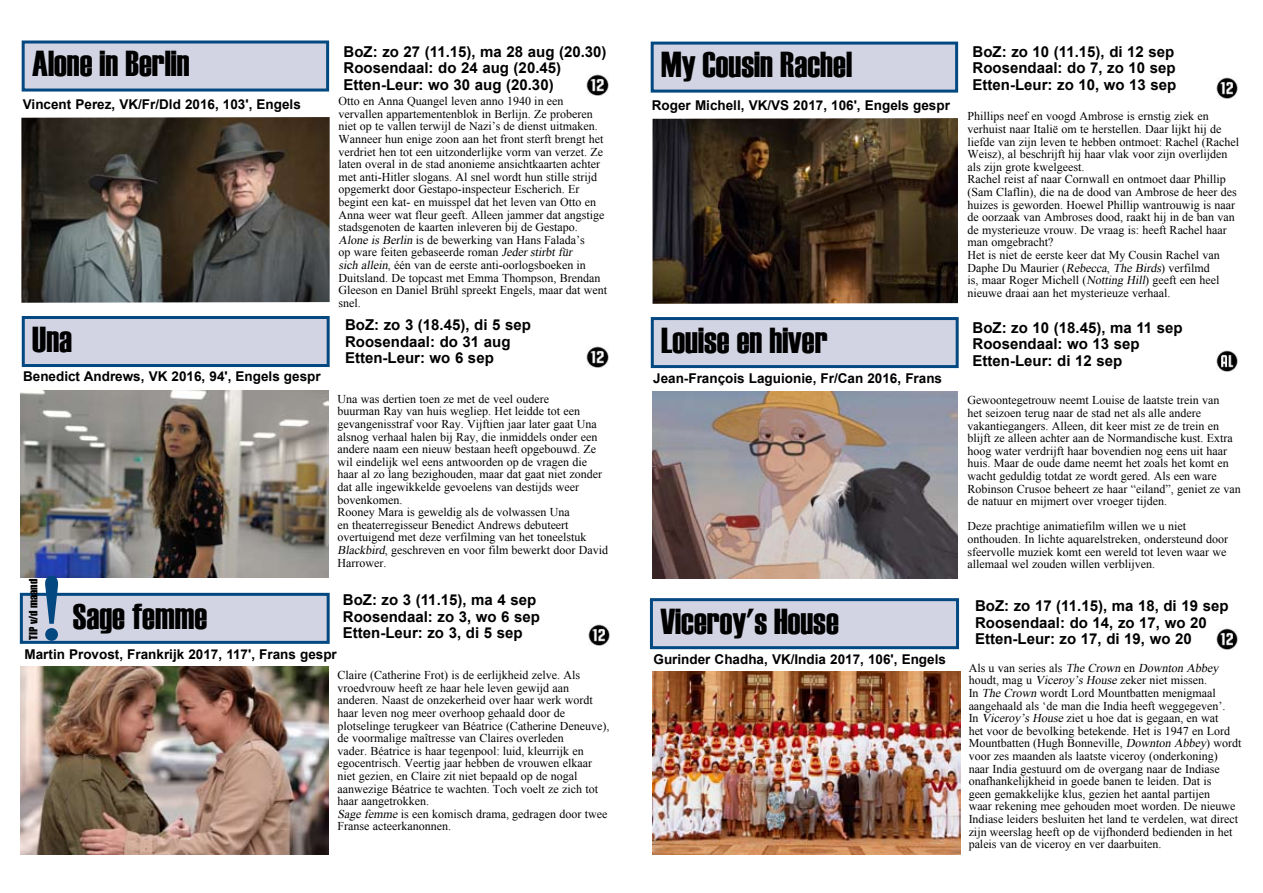
<style>
.page{position:relative;width:1263px;height:893px;background:#fff}
.page>*{position:absolute;margin:0;border:0;box-sizing:border-box;transform-origin:0 0}
.t1{font:90px "Times New Roman";color:#034881}
.t2{font:36px "Haettenschweiler";color:#000}
.t3{font:700 15px/16.5px "Arial";color:#000}
.t4{font:700 13.5px "Arial";color:#000}
.t5{font:12px/12.6px "Times New Roman";color:#000}
.t6{font:10.5px "Impact";color:#000}
.s1{font-style:italic}
</style>
<div class="page">
<div style="left:23px;top:317px;width:305px;height:48px;background:#d2d4e3"></div>
<div style="left:22px;top:316px;width:308px;height:51px;border:3px solid #034881"></div>
<img style="left:21px;top:390px;width:307px;height:187px">
<div style="left:23px;top:42px;width:305px;height:48px;background:#d2d4e3"></div>
<div style="left:22px;top:41px;width:307px;height:51px;border:3px solid #034881"></div>
<img style="left:21px;top:117px;width:309px;height:186px">
<img style="left:20px;top:667px;width:309px;height:187px">
<div style="left:21px;top:594px;width:307px;height:48px;background:#d2d4e3"></div>
<div style="left:20px;top:593px;width:310px;height:51px;border:3px solid #034881"></div>
<img style="left:588px;top:624px;width:21px;height:21px">
<div style="left:652px;top:319px;width:305px;height:48px;background:#d2d4e3"></div>
<div style="left:651px;top:317px;width:308px;height:51px;border:3px solid #034881"></div>
<img style="left:653px;top:391px;width:305px;height:187px">
<div style="left:652px;top:43px;width:305px;height:48px;background:#d2d4e3"></div>
<div style="left:651px;top:42px;width:307px;height:51px;border:3px solid #034881"></div>
<img style="left:652px;top:118px;width:306px;height:186px">
<img style="left:652px;top:672px;width:308px;height:183px">
<div style="left:651px;top:600px;width:306px;height:48px;background:#d2d4e3"></div>
<div style="left:650px;top:598px;width:309px;height:51px;border:3px solid #034881"></div>
<img style="left:1216px;top:78px;width:21px;height:21px">
<svg style="left:43px;top:573px;width:17px;height:70px"></svg>
<img style="left:587px;top:347px;width:21px;height:21px">
<img style="left:1216px;top:350px;width:21px;height:21px">
<img style="left:587px;top:75px;width:21px;height:21px">
<img style="left:1216px;top:629px;width:21px;height:21px">
<p class="t3" style="left:344px;top:44px;width:265px">BoZ: zo 27 (11.15), ma 28 aug (20.30)<br>Roosendaal: do 24 aug (20.45)<br>Etten-Leur: wo 30 aug (20.30)</p>
<h2 class="t2" style="left:32px;top:39px;width:159px">Alone in Berlin</h2>
<p class="t4" style="left:23px;top:95px;width:279px">Vincent Perez, VK/Fr/Dld 2016, 103', Engels</p>
<p class="t5" style="left:339px;top:95px;width:270px">Otto en Anna Quangel leven anno 1940 in een vervallen appartementenblok in Berlijn. Ze proberen niet op te vallen terwijl de Nazi’s de dienst uitmaken.<br>Wanneer hun enige zoon aan het front sterft brengt het verdriet hen tot een uitzonderlijke vorm van verzet. Ze laten overal in de stad anonieme ansichtkaarten achter met anti-Hitler slogans. Al snel wordt hun stille strijd opgemerkt door Gestapo-inspecteur Escherich. Er begint een kat- en muisspel dat het leven van Otto en Anna weer wat fleur geeft. Alleen jammer dat angstige stadsgenoten de kaarten inleveren bij de Gestapo.<br><span class="s1">Alone isBerlin</span> is de bewerking van Hans Falada’s<br>op ware feiten gebaseerde roman <span class="s1">Jederstirbtfür<br>sich allein</span>, één van de eerste anti-oorlogsboeken in Duitsland. De topcast met Emma Thompson, Brendan Gleeson en Daniel Brühl spreekt Engels, maar dat went snel.</p>
<h2 class="t2" style="left:32px;top:315px;width:41px">Una</h2>
<p class="t4" style="left:23px;top:368px;width:299px">Benedict Andrews, VK 2016, 94', Engels gespr</p>
<p class="t6" style="left:25px;top:640px;width:63px;rotate:-90deg">TIP v/d maand</p>
<h1 class="t1" style="left:37px;top:547px;width:31px">!</h1>
<h2 class="t2" style="left:73px;top:591px;width:136px">Sage femme</h2>
<p class="t3" style="left:345px;top:317px;width:187px">BoZ: zo 3 (18.45), di 5 sep<br>Roosendaal: do 31 aug<br>Etten-Leur: wo 6 sep</p>
<p class="t5" style="left:337px;top:392px;width:272px">Una was dertien toen ze met de veel oudere<br>buurman Ray van huis wegliep. Het leidde tot een gevangenisstraf voor Ray. Vijftien jaar later gaat Una alsnog verhaal halen bij Ray, die inmiddels onder een andere naam een nieuw bestaan heeft opgebouwd. Ze wil eindelijk wel eens antwoorden op de vragen die haar al zo lang bezighouden, maar dat gaat niet zonder dat alle ingewikkelde gevoelens van destijds weer bovenkomen.<br>Rooney Mara is geweldig als de volwassen Una<br>en theaterregisseur Benedict Andrews debuteert overtuigend met deze verfilming van het toneelstuk <span class="s1">Blackbird</span>, geschreven en voor film bewerkt door David Harrower.</p>
<p class="t3" style="left:343px;top:592px;width:199px">BoZ: zo 3 (11.15), ma 4 sep<br>Roosendaal: zo 3, wo 6 sep<br>Etten-Leur: zo 3, di 5 sep</p>
<p class="t4" style="left:25px;top:645px;width:314px">Martin Provost, Frankrijk 2017, 117', Frans gespr</p>
<p class="t5" style="left:337px;top:669px;width:274px">Claire (Catherine Frot) is de eerlijkheid zelve. Als vroedvrouw heeft ze haar hele leven gewijd aan anderen. Naast de onzekerheid over haar werk wordt haar leven nog meer overhoop gehaald door de plotselinge terugkeer van Béatrice (Catherine Deneuve), de voormalige maîtresse van Claires overleden<br>vader. Béatrice is haar tegenpool: luid, kleurrijk en egocentrisch. Veertig jaar hebben de vrouwen elkaar niet gezien, en Claire zit niet bepaald op de nogal aanwezige Béatrice te wachten. Toch voelt ze zich tot haar aangetrokken.<br><span class="s1">Sage femme</span> is een komisch drama, gedragen door twee Franse acteerkanonnen.</p>
<h2 class="t2" style="left:661px;top:40px;width:193px">My Cousin Rachel</h2>
<p class="t4" style="left:652px;top:96px;width:300px">Roger Michell, VK/VS 2017, 106', Engels gespr</p>
<h2 class="t2" style="left:661px;top:316px;width:168px">Louise en hiver</h2>
<p class="t4" style="left:653px;top:369px;width:290px">Jean-François Laguionie, Fr/Can 2016, Frans</p>
<p class="t3" style="left:972px;top:44px;width:205px">BoZ: zo 10 (11.15), di 12 sep<br>Roosendaal: do 7, zo 10 sep<br>Etten-Leur: zo 10, wo 13 sep</p>
<p class="t5" style="left:967px;top:110px;width:273px">Phillips neef en voogd Ambrose is ernstig ziek en verhuist naar Italië om te herstellen. Daar lijkt hij de liefde van zijn leven te hebben ontmoet: Rachel (Rachel Weisz), al beschrijft hij haar vlak voor zijn overlijden als zijn grote kwelgeest.<br>Rachel reist af naar Cornwall en ontmoet daar Phillip (Sam Claflin), die na de dood van Ambrose de heer des huizes is geworden. Hoewel Phillip wantrouwig is naar de oorzaak van Ambroses dood, raakt hij in de ban van de mysterieuze vrouw. De vraag is: heeft Rachel haar man omgebracht?<br>Het is niet de eerste keer dat My Cousin Rachel van Daphe Du Maurier (<span class="s1">Rebecca</span>, <span class="s1">The Birds</span>) verfilmd<br>is, maar Roger Michell (<span class="s1">Notting Hill</span>) geeft een heel nieuwe draai aan het mysterieuze verhaal.</p>
<p class="t3" style="left:972px;top:320px;width:212px">BoZ: zo 10 (18.45), ma 11 sep<br>Roosendaal: wo 13 sep<br>Etten-Leur: di 12 sep</p>
<p class="t5" style="left:967px;top:394px;width:275px">Gewoontegetrouw neemt Louise de laatste trein van<br>het seizoen terug naar de stad net als alle andere vakantiegangers. Alleen, dit keer mist ze de trein en blijft ze alleen achter aan de Normandische kust. Extra hoog water verdrijft haar bovendien nog eens uit haar huis. Maar de oude dame neemt het zoals het komt en wacht geduldig totdat ze wordt gered. Als een ware Robinson Crusoe beheert ze haar “eiland”, geniet ze van de natuur en mijmert over vroeger tijden.</p>
<p class="t5" style="left:967px;top:520px;width:262px">Deze prachtige animatiefilm willen we u niet onthouden. In lichte aquarelstreken, ondersteund door sfeervolle muziek komt een wereld tot leven waar we allemaal wel zouden willen verblijven.</p>
<h2 class="t2" style="left:660px;top:597px;width:180px">Viceroy's House</h2>
<p class="t3" style="left:975px;top:598px;width:255px">BoZ: zo 17 (11.15), ma 18, di 19 sep<br>Roosendaal: do 14, zo 17, wo 20<br>Etten-Leur: zo 17, di 19, wo 20</p>
<p class="t4" style="left:653px;top:650px;width:294px">Gurinder Chadha, VK/India 2017, 106', Engels</p>
<p class="t5" style="left:969px;top:661px;width:274px">A l s u v a n s e r i e s a l s <span class="s1">The Crown</span> e n <span class="s1">Downton Abbey </span>houdt, mag u <span class="s1">Viceroy’sHouse</span> zeker niet missen.<br>In <span class="s1">The Crown</span> wordt Lord Mountbatten menigmaal aangehaald als ‘de man die India heeft weggegeven’.<br>In <span class="s1">Viceroy’sHouse</span> ziet u hoe dat is gegaan, en wat<br>het voor de bevolking betekende. Het is 1947 en Lord Mountbatten (Hugh Bonneville, <span class="s1">Downton Abbey</span>) wordt voor zes maanden als laatste viceroy (onderkoning)<br>naar India gestuurd om de overgang naar de Indiase onafhankelijkheid in goede banen te leiden. Dat is<br>geen gemakkelijke klus, gezien het aantal partijen<br>waar rekening mee gehouden moet worden. De nieuwe Indiase leiders besluiten het land te verdelen, wat direct zijn weerslag heeft op de vijfhonderd bedienden in het paleis van de viceroy en ver daarbuiten.</p>
</div>
